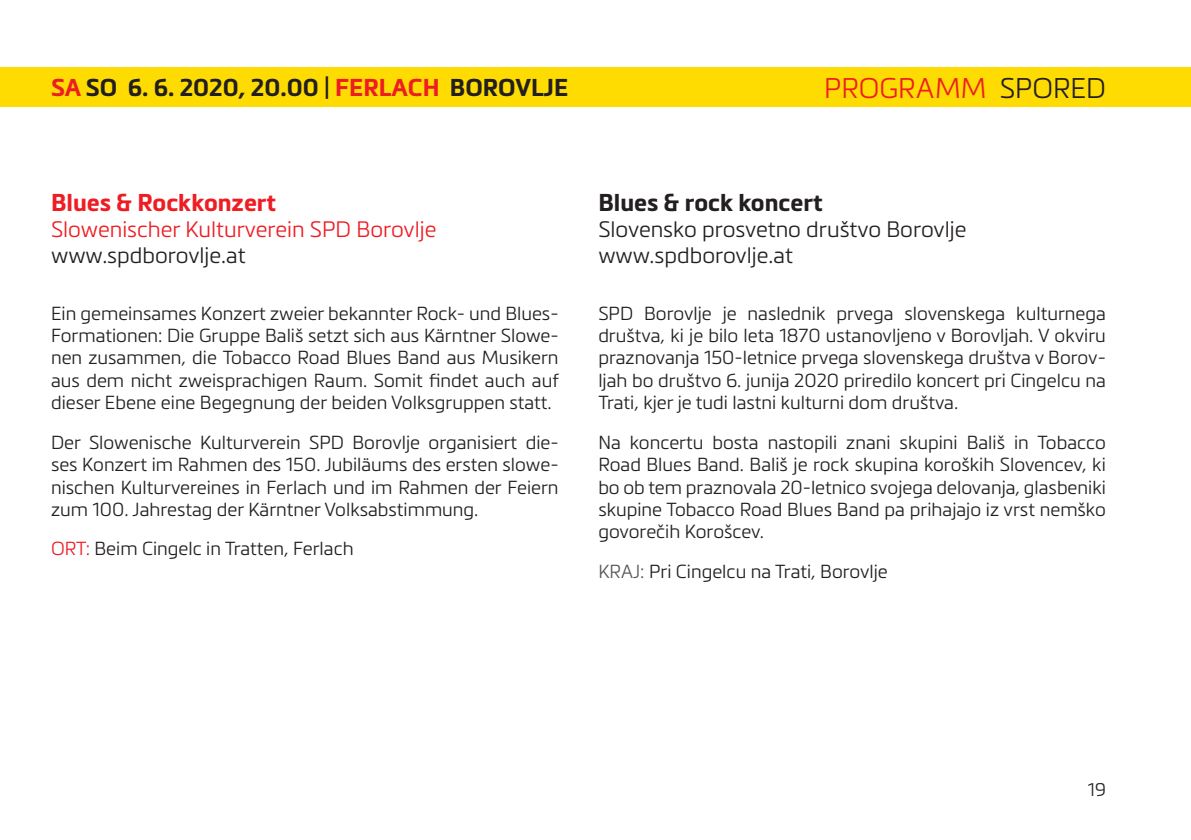
<style>
.page{position:relative;width:1191px;height:840px;background:#fff}
.page>*{position:absolute;margin:0;border:0;box-sizing:border-box;transform-origin:0 0}
.t1{font:300 28px "Metronic Land Kaernten";color:#ee1d23}
.t2{font:700 24px "Metronic Land Kaernten";color:#231f20}
.t3{font:700 24px "Metronic Land Kaernten";color:#ee1d23}
.t4{font:300 22px/26px "Metronic Land Kaernten";color:#231f20}
.t5{font:300 22px "Metronic Land Kaernten";color:#ee1d23}
.t6{font:300 18.6px/22.4px "Metronic Land Kaernten";color:#231f20;text-align:justify}
.t7{font:300 18px "Metronic Land Kaernten";color:#231f20}
.s1{color:#ee1d23}
.s2{color:#231f20}
.s3{color:#57585a}
</style>
<div class="page">
<div style="left:0;top:67px;width:1191px;height:39px;background:#ffdc01"></div>
<p class="t2" style="left:51px;top:72px;width:519px"><span class="s1">SA</span> SO 6. 6. 2020, 20.00 | <span class="s1">FERLACH</span> BOROVLJE</p>
<h1 class="t1" style="left:824px;top:70px;width:283px">PROGRAMM <span class="s2">SPORED</span></h1>
<p class="t3" style="left:51px;top:187px;width:227px">Blues &amp; Rockkonzert</p>
<p class="t5" style="left:51px;top:214px;width:387px">Slowenischer Kulturverein SPD Borovlje</p>
<p class="t4" style="left:51px;top:241px;width:196px">www.spdborovlje.at</p>
<p class="t6" style="left:51px;top:301px;width:509px">Ein gemeinsames Konzert zweier bekannter Rock- und Blues-Formationen: Die Gruppe Bališ setzt sich aus Kärntner Slowe&shy;nen zusammen, die Tobacco Road Blues Band aus Musikern aus dem nicht zweisprachigen Raum. Somit findet auch auf dieser Ebene eine Begegnung der beiden Volksgruppen statt.</p>
<p class="t6" style="left:51px;top:430px;width:509px">Der Slowenische Kulturverein SPD Borovlje organisiert die&shy;ses Konzert im Rahmen des 150. Jubiläums des ersten slowe&shy;nischen Kulturvereines in Ferlach und im Rahmen der Feiern zum 100. Jahrestag der Kärntner Volksabstimmung.</p>
<p class="t6" style="left:51px;top:536px;width:304px"><span class="s1">ORT:</span> Beim Cingelc in Tratten, Ferlach</p>
<p class="t2" style="left:598px;top:187px;width:226px">Blues &amp; rock koncert</p>
<p class="t4" style="left:598px;top:215px;width:369px">Slovensko prosvetno društvo Borovlje www.spdborovlje.at</p>
<p class="t6" style="left:598px;top:301px;width:509px">SPD Borovlje je naslednik prvega slovenskega kulturnega društva, ki je bilo leta 1870 ustanovljeno v Borovljah. V okviru praznovanja 150-letnice prvega slovenskega društva v Borov&shy;ljah bo društvo 6. junija 2020 priredilo koncert pri Cingelcu na Trati, kjer je tudi lastni kulturni dom društva.</p>
<p class="t6" style="left:598px;top:430px;width:509px">Na koncertu bosta nastopili znani skupini Bališ in Tobacco Road Blues Band. Bališ je rock skupina koroških Slovencev, ki bo ob tem praznovala 20-letnico svojega delovanja, glasbeniki skupine Tobacco Road Blues Band pa prihajajo iz vrst nemško govorečih Korošcev.</p>
<p class="t6" style="left:598px;top:559px;width:291px"><span class="s3">KRAJ:</span> Pri Cingelcu na Trati, Borovlje</p>
<p class="t7" style="left:1087px;top:777px;width:20px">19</p>
</div>
